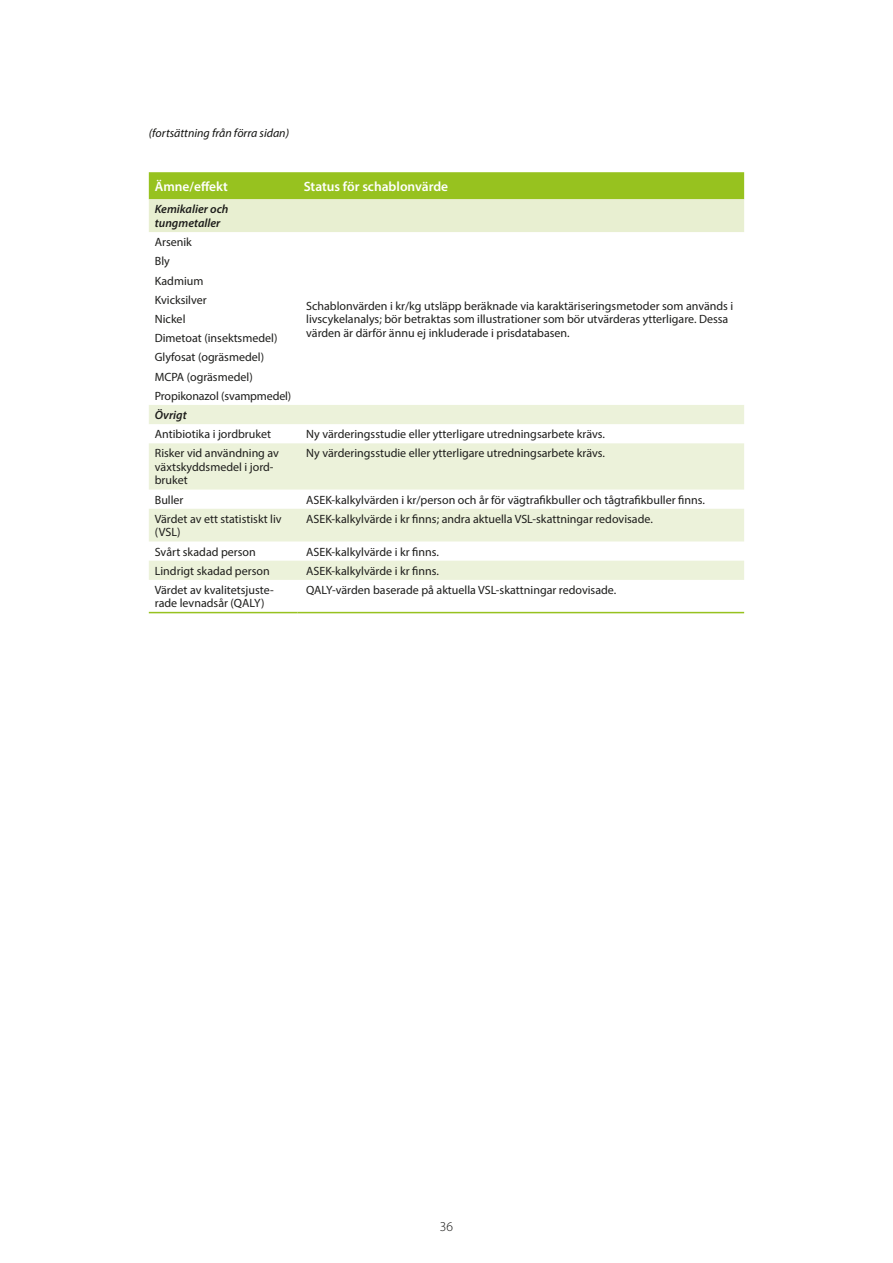
<style>
.page{position:relative;width:893px;height:1263px;background:#fff}
.page>*{position:absolute;margin:0;border:0;box-sizing:border-box;transform-origin:0 0}
.t1{font:600 13.5px "Myriad Pro";color:#fff}
.t2{font:300 13.5px "Myriad Pro";color:#131311}
.t3{font:12px/19.2px "Myriad Pro Regular 8";color:#131311}
.t4{font:italic 600 12px/13.5px "Myriad Pro";color:#131311}
.t5{font:italic 12px "Myriad Pro";color:#131311}
</style>
<div class="page">
<svg style="left:149px;top:172px;width:595px;height:60px;background:#c3da81"></svg>
<svg style="left:149px;top:405px;width:595px;height:175px;fill:#ecf2da"></svg>
<hr style="left:149px;top:612px;width:149px;height:1px;background:#93c015">
<hr style="left:298px;top:612px;width:446px;height:1px;background:#93c015">
<p class="t5" style="left:149px;top:125px;width:142px">(fortsättning från förra sidan)</p>
<p class="t1" style="left:155px;top:178px;width:74px">Ämne/effekt</p>
<p class="t1" style="left:304px;top:178px;width:146px">Status för schablonvärde</p>
<p class="t4" style="left:155px;top:202px;width:75px">Kemikalier och tungmetaller</p>
<p class="t3" style="left:155px;top:232px;width:39px">Arsenik</p>
<p class="t3" style="left:155px;top:252px;width:138px">Bly<br>Kadmium<br>Kvicksilver<br>Nickel<br>Dimetoat (insektsmedel)<br>Glyfosat (ogräsmedel)<br>MCPA (ogräsmedel)<br>Propikonazol (svampmedel)</p>
<p class="t4" style="left:155px;top:408px;width:33px">Övrigt</p>
<p class="t3" style="left:155px;top:424px;width:118px">Antibiotika i jordbruket</p>
<p class="t3" style="left:306px;top:424px;width:300px">Ny värderingsstudie eller ytterligare utredningsarbete krävs.</p>
<p class="t3" style="left:155px;top:446px;width:126px;line-height:13.5px">Risker vid användning av växtskyddsmedel i jord&shy;bruket</p>
<p class="t3" style="left:306px;top:444px;width:300px">Ny värderingsstudie eller ytterligare utredningsarbete krävs.</p>
<p class="t3" style="left:155px;top:490px;width:30px">Buller</p>
<p class="t3" style="left:306px;top:490px;width:400px">ASEK-kalkylvärden i kr/person och år för vägtrafikbuller och tågtrafikbuller finns.</p>
<p class="t3" style="left:155px;top:512px;width:128px;line-height:13.5px">Värdet av ett statistiskt liv (VSL)</p>
<p class="t3" style="left:306px;top:509px;width:348px">ASEK-kalkylvärde i kr finns; andra aktuella VSL-skattningar redovisade.</p>
<p class="t3" style="left:155px;top:542px;width:103px">Svårt skadad person</p>
<p class="t3" style="left:306px;top:542px;width:134px">ASEK-kalkylvärde i kr finns.</p>
<p class="t3" style="left:155px;top:561px;width:116px">Lindrigt skadad person</p>
<p class="t3" style="left:306px;top:561px;width:134px">ASEK-kalkylvärde i kr finns.</p>
<p class="t3" style="left:155px;top:583px;width:120px;line-height:13.5px">Värdet av kvalitetsjuste&shy;rade levnadsår (QALY)</p>
<p class="t3" style="left:306px;top:580px;width:312px">QALY-värden baserade på aktuella VSL-skattningar redovisade.</p>
<p class="t3" style="left:306px;top:299px;width:429px;line-height:13.5px">Schablonvärden i kr/kg utsläpp beräknade via karaktäriseringsmetoder som används i livscykelanalys; bör betraktas som illustrationer som bör utvärderas ytterligare. Dessa värden är därför ännu ej inkluderade i prisdatabasen.</p>
<p class="t2" style="left:440px;top:1219px;width:15px">36</p>
</div>
